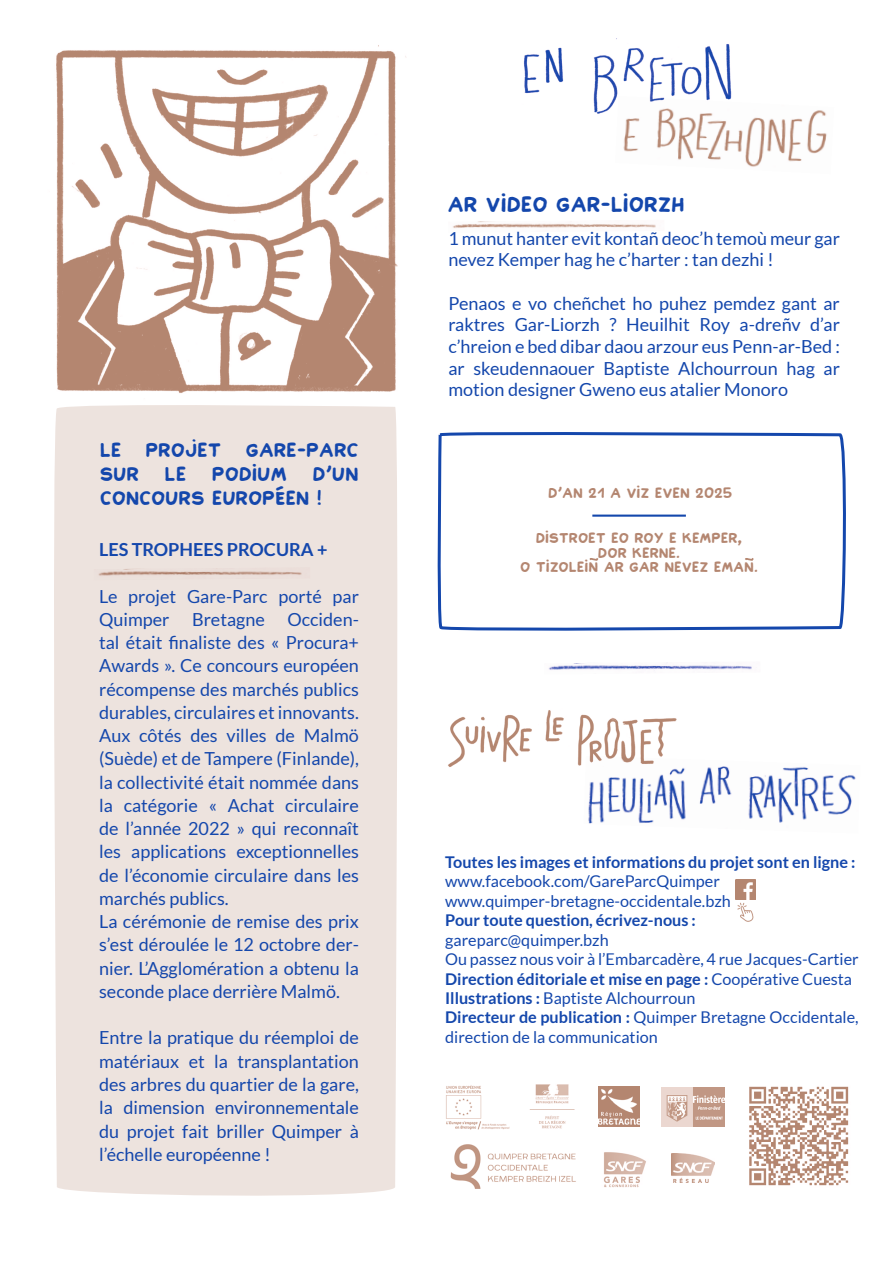
<style>
.page{position:relative;width:893px;height:1263px;background:#fff}
.page>*{position:absolute;margin:0;border:0;box-sizing:border-box;transform-origin:0 0}
.t1{font:18px/23.2px "Lato";color:#1447ac}
.t2{font:700 18px "Lato";color:#1447ac}
.t3{font:18px "Kemper Sans";color:#1447ac}
.t4{font:16.5px/24px "Kemper Sans";color:#1447ac}
.t5{font:16.2px/19.5px "Lato";color:#1447ac}
.t6{font:700 16.2px "Lato";color:#1447ac}
.t7{font:12px/14.4px "Kemper Sans";color:#b48670;text-align:center}
.s1{font-weight:700}
</style>
<div class="page">
<div style="left:54px;top:405px;width:344px;height:791px;background:#ede3de"></div>
<img style="left:94px;top:567px;width:216px;height:13px">
<img style="left:56px;top:45px;width:350px;height:348px">
<img style="left:448px;top:710px;width:229px;height:57px">
<img style="left:584px;top:756px;width:272px;height:68px">
<img style="left:736px;top:880px;width:19px;height:19px">
<img style="left:737px;top:902px;width:17px;height:20px">
<img style="left:446px;top:1085px;width:64px;height:45px">
<img style="left:450px;top:1144px;width:126px;height:45px">
<img style="left:599px;top:1087px;width:40px;height:40px">
<img style="left:529px;top:1084px;width:46px;height:45px">
<img style="left:661px;top:1087px;width:63px;height:39px">
<img style="left:623px;top:110px;width:204px;height:57px">
<img style="left:524px;top:38px;width:217px;height:78px">
<img style="left:548px;top:662px;width:204px;height:9px">
<img style="left:453px;top:221px;width:203px;height:7px">
<img style="left:603px;top:1152px;width:43px;height:36px">
<img style="left:671px;top:1153px;width:43px;height:30px">
<img style="left:749px;top:1086px;width:100px;height:100px">
<svg style="left:437px;top:432px;width:409px;height:199px"></svg>
<svg style="left:743px;top:556px;width:13px;height:9px"></svg>
<svg style="left:587px;top:556px;width:13px;height:9px"></svg>
<p class="t4" style="left:101px;top:437px;width:23px">LE</p>
<p class="t4" style="left:146px;top:437px;width:77px">PROJET</p>
<p class="t4" style="left:246px;top:437px;width:115px">GARE-PARC</p>
<p class="t4" style="left:101px;top:461px;width:41px">SUR</p>
<p class="t4" style="left:166px;top:461px;width:23px">LE</p>
<p class="t4" style="left:213px;top:461px;width:77px">PODIUM</p>
<p class="t4" style="left:101px;top:461px;width:260px;text-indent:213px">D'UN<br>CONCOURS EUROPÉEN !</p>
<p class="t2" style="left:99px;top:539px;width:230px">LES TROPHEES PROCURA +</p>
<p class="t1" style="left:99px;top:584px;width:261px">Le projet Gare-Parc porté par<br>Quimper</p>
<p class="t1" style="left:99px;top:608px;width:261px;text-indent:188px">Occiden&shy;tal était finaliste des « Procura+<br>Awards ». Ce concours européen récompense des marchés publics durables, circulaires et innovants.<br>Aux côtés des villes de Malmö (Suède) et de Tampere (Finlande), la collectivité était nommée dans la catégorie « Achat circulaire de l’année 2022 » qui reconnaît les applications exceptionnelles de l’économie circulaire dans les marchés publics.<br>La cérémonie de remise des prix s’est déroulée le 12 octobre der&shy;nier. L’Agglomération a obtenu la seconde place derrière Malmö.</p>
<p class="t1" style="left:99px;top:1026px;width:261px;text-align:justify">Entre la pratique du réemploi de matériaux et la transplantation des arbres du quartier de la gare, la dimension environnementale du projet fait briller Quimper à l’échelle européenne !</p>
<p class="t1" style="left:192px;top:608px;width:74px">Bretagne</p>
<p class="t3" style="left:448px;top:192px;width:239px">AR VIDEO GAR-LIORZH</p>
<p class="t1" style="left:448px;top:227px;width:393px;line-height:21.6px">1 munut hanter evit kontañ deoc’h temoù meur gar nevez Kemper hag he c’harter : tan dezhi !</p>
<p class="t1" style="left:448px;top:292px;width:393px;line-height:21.6px;text-align:justify">Penaos e vo cheñchet ho puhez pemdez gant ar raktres Gar-Liorzh ? Heuilhit Roy a-dreñv d’ar c’hreion e bed dibar daou arzour eus Penn-ar-Bed : ar skeudennaouer Baptiste Alchourroun hag ar motion designer Gweno eus atalier Monoro</p>
<p class="t7" style="left:549px;top:485px;width:186px">D'AN 21 A VIZ EVEN 2025</p>
<p class="t7" style="left:521px;top:531px;width:239px">DISTROET EO ROY E KEMPER,<br>DOR KERNE.<br>O TIZOLEIN AR GAR NEVEZ EMAN.</p>
<p class="t6" style="left:445px;top:853px;width:412px">Toutes les images et informations du projet sont en ligne :</p>
<p class="t5" style="left:445px;top:872px;width:287px">www.facebook.com/GareParcQuimper www.quimper-bretagne-occidentale.bzh</p>
<p class="t6" style="left:445px;top:911px;width:252px">Pour toute question, écrivez-nous :</p>
<p class="t5" style="left:445px;top:930px;width:415px">gareparc@quimper.bzh<br>Ou passez nous voir à l’Embarcadère, 4 rue Jacques-Cartier <span class="s1">Direction éditoriale et mise en page :</span> Coopérative Cuesta <span class="s1">Illustrations :</span> Baptiste Alchourroun<br><span class="s1">Directeur de publication :</span> Quimper Bretagne Occidentale, direction de la communication</p>
</div>
